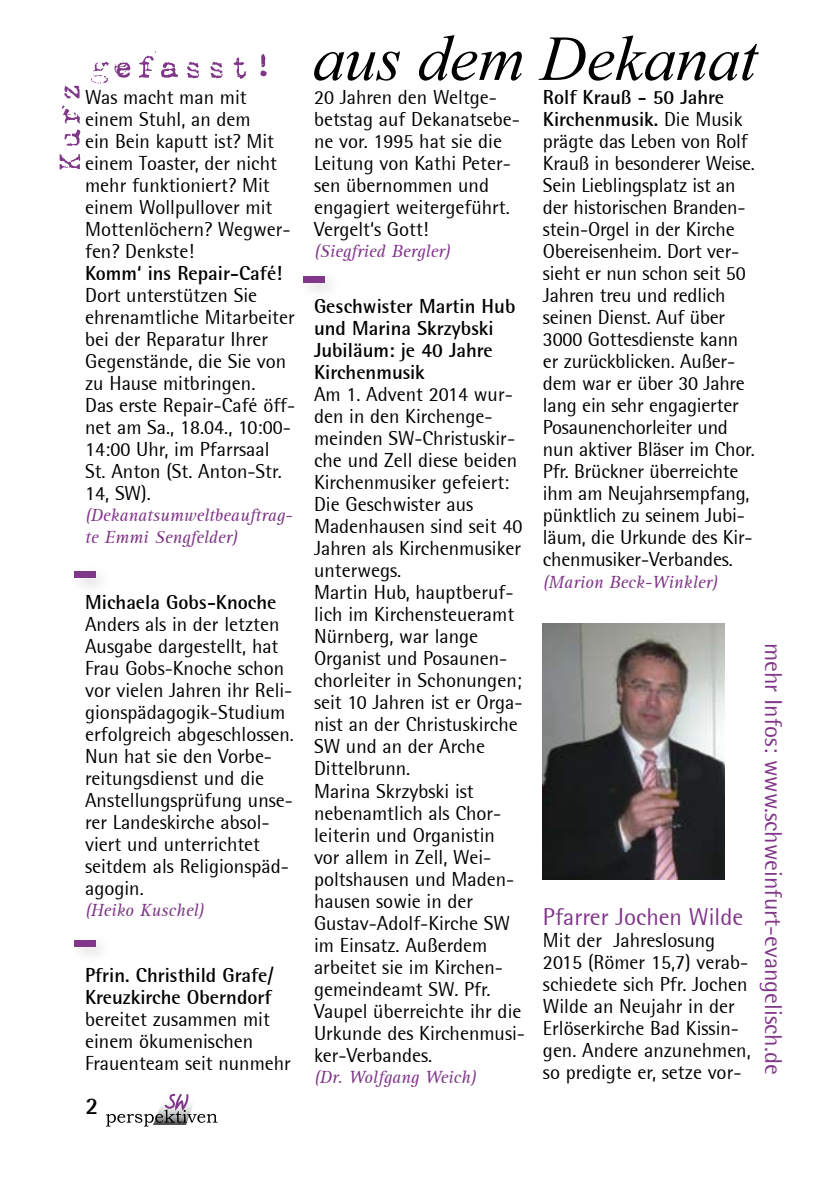
<style>
.page{position:relative;width:840px;height:1191px;background:#fff}
.page>*{position:absolute;margin:0;border:0;box-sizing:border-box;transform-origin:0 0}
.t1{font:24px "Rotis Semi Sans";color:#803689}
.t2{font:20px/22px "Rotis Semi Sans";color:#000}
.t3{font:700 20px/22px "Rotis Semi Sans";color:#000}
.t4{font:italic 18px/21.6px "Rotis Serif";color:#803689}
.s1{font-weight:700}
</style>
<div class="page">
<svg style="left:91px;top:51px;width:175px;height:33px"></svg>
<svg style="left:60px;top:86px;width:20px;height:85px"></svg>
<svg style="left:314px;top:35px;width:444px;height:46px"></svg>
<div style="left:67px;top:564px;width:49px;height:34px;background:#000;opacity:.2"></div>
<div style="left:74px;top:571px;width:22px;height:6px;background:#803689"></div>
<div style="left:67px;top:932px;width:49px;height:35px;background:#000;opacity:.2"></div>
<div style="left:74px;top:940px;width:22px;height:6px;background:#803689"></div>
<svg style="left:106px;top:1093px;width:111px;height:33px"></svg>
<div style="left:295px;top:269px;width:49px;height:34px;background:#000;opacity:.2"></div>
<div style="left:303px;top:276px;width:21px;height:6px;background:#803689"></div>
<img style="left:542px;top:624px;width:182px;height:255px">
<p class="t2" style="left:85px;top:86px;width:207px">Was macht man mit einem Stuhl, an dem<br>ein Bein kaputt ist? Mit einem Toaster, der nicht mehr funktioniert? Mit einem Wollpullover mit<br>Mottenlöchern? Wegwer&shy;fen? Denkste!</p>
<p class="t3" style="left:85px;top:262px;width:198px">Komm‘ ins Repair-Café!</p>
<p class="t2" style="left:85px;top:284px;width:211px">Dort unterstützen Sie ehrenamtliche Mitarbeiter bei der Reparatur Ihrer<br>Gegenstände, die Sie von zu Hause mitbringen.<br>Das erste Repair-Café öff&shy;net am Sa., 18.04., 10:00-<br>14:00 Uhr, im Pfarrsaal<br>St. Anton (St. Anton-Str.<br>14, SW).</p>
<p class="t4" style="left:85px;top:505px;width:209px">(Dekanatsumweltbeauftrag&shy;te Emmi Sengfelder)</p>
<p class="t3" style="left:85px;top:590px;width:193px">Michaela Gobs-Knoche</p>
<p class="t2" style="left:85px;top:612px;width:210px">Anders als in der letzten<br>Ausgabe dargestellt, hat<br>Frau Gobs-Knoche schon vor vielen Jahren ihr Reli&shy;gionspädagogik-Studium erfolgreich abgeschlossen.<br>Nun hat sie den Vorbe&shy;reitungsdienst und die<br>Anstellungsprüfung unse&shy;rer Landeskirche absol&shy;viert und unterrichtet seitdem als Religionspäd&shy;agogin.</p>
<p class="t4" style="left:85px;top:900px;width:120px">(Heiko Kuschel)</p>
<p class="t3" style="left:85px;top:964px;width:190px">Pfrin. Christhild Grafe/<br>Kreuzkirche Oberndorf</p>
<p class="t2" style="left:85px;top:1008px;width:207px">bereitet zusammen mit einem ökumenischen<br>Frauenteam seit nunmehr</p>
<p class="t2" style="left:314px;top:86px;width:207px">20 Jahren den Weltge&shy;betstag auf Dekanatsebe&shy;ne vor. 1995 hat sie die<br>Leitung von Kathi Peter&shy;sen übernommen und engagiert weitergeführt.<br>Vergelt‘s Gott!</p>
<p class="t4" style="left:314px;top:241px;width:138px">(Siegfried Bergler)</p>
<p class="t3" style="left:314px;top:295px;width:203px">Geschwister Martin Hub und Marina Skrzybski<br>Jubiläum: je 40 Jahre<br>Kirchenmusik</p>
<p class="t2" style="left:314px;top:383px;width:212px">Am 1. Advent 2014 wur&shy;den in den Kirchenge&shy;meinden SW-Christuskir&shy;che und Zell diese beiden<br>Kirchenmusiker gefeiert:<br>Die Geschwister aus<br>Madenhausen sind seit 40<br>Jahren als Kirchenmusiker unterwegs.<br>Martin Hub, hauptberuf&shy;lich im Kirchensteueramt<br>Nürnberg, war lange<br>Organist und Posaunen&shy;chorleiter in Schonungen; seit 10 Jahren ist er Orga&shy;nist an der Christuskirche<br>SW und an der Arche<br>Dittelbrunn.<br>Marina Skrzybski ist nebenamtlich als Chor&shy;leiterin und Organistin vor allem in Zell, Wei&shy;poltshausen und Maden&shy;hausen sowie in der<br>Gustav-Adolf-Kirche SW im Einsatz. Außerdem arbeitet sie im Kirchen&shy;gemeindeamt SW. Pfr.<br>Vaupel überreichte ihr die<br>Urkunde des Kirchenmusi&shy;ker-Verbandes.</p>
<p class="t4" style="left:314px;top:1067px;width:164px">(Dr. Wolfgang Weich)</p>
<p class="t2" style="left:542px;top:86px;width:213px"><span class="s1">Rolf Krauß - 50 Jahre<br>Kirchenmusik.</span> Die Musik prägte das Leben von Rolf<br>Krauß in besonderer Weise.<br>Sein Lieblingsplatz ist an der historischen Branden&shy;stein-Orgel in der Kirche<br>Obereisenheim. Dort ver&shy;sieht er nun schon seit 50<br>Jahren treu und redlich seinen Dienst. Auf über<br>3000 Gottesdienste kann er zurückblicken. Außer&shy;dem war er über 30 Jahre lang ein sehr engagierter<br>Posaunenchorleiter und nun aktiver Bläser im Chor.<br>Pfr. Brückner überreichte ihm am Neujahrsempfang, pünktlich zu seinem Jubi&shy;läum, die Urkunde des Kir&shy;chenmusiker-Verbandes.</p>
<p class="t4" style="left:542px;top:572px;width:176px">(Marion Beck-Winkler)</p>
<p class="t1" style="left:542px;top:903px;width:202px">Pfarrer Jochen Wilde</p>
<p class="t2" style="left:542px;top:929px;width:209px">Mit der Jahreslosung<br>2015 (Römer 15,7) verab&shy;schiedete sich Pfr. Jochen<br>Wilde an Neujahr in der<br>Erlöserkirche Bad Kissin&shy;gen. Andere anzunehmen, so predigte er, setze vor-</p>
<p class="t1" style="left:787px;top:643px;width:433px;rotate:90deg">mehr Infos: www.schweinfurt-evangelisch.de</p>
</div>
